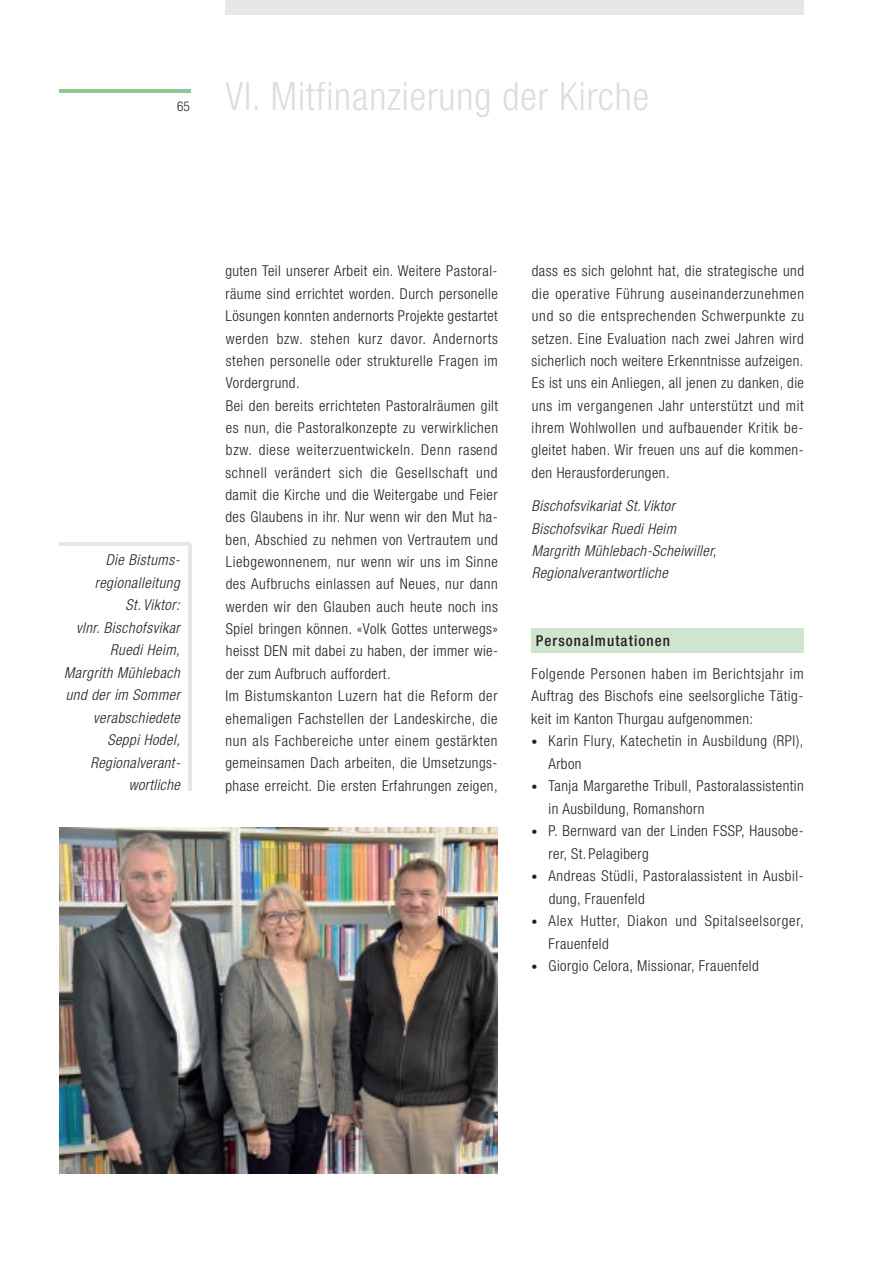
<style>
.page{position:relative;width:893px;height:1263px;background:#fff}
.page>*{position:absolute;margin:0;border:0;box-sizing:border-box;transform-origin:0 0}
.t1{font:300 condensed 39px "Helvetica Neue LT";letter-spacing:.025em;color:#dcdddf}
.t2{font:300 condensed 15px/22.4px "Helvetica Neue LT";letter-spacing:.03em;color:#231f20}
.t3{font:italic 300 condensed 15px/22.5px "Helvetica Neue LT";letter-spacing:.03em;color:#231f20}
.t4{font:300 condensed 15px/22.5px "Helvetica Neue LT";letter-spacing:.05em;color:#231f20}
.t5{font:500 condensed 15px "Helvetica Neue LT";letter-spacing:.075em;color:#231f20}
.t6{font:300 condensed 13.5px "Helvetica Neue LT";color:#231f20}
.s1{font-size:12px}
</style>
<div class="page">
<hr style="left:60px;top:89px;width:131px;height:3px;background:#8ec695">
<div style="left:225px;top:0;width:579px;height:15px;background:#e6e7e9"></div>
<div style="left:531px;top:629px;width:273px;height:24px;background:#d0e5d0"></div>
<hr style="left:60px;top:543px;width:131px;height:3px;background:#e6e7e9">
<hr style="left:188px;top:545px;width:3px;height:246px;background:#e6e7e9">
<img style="left:60px;top:827px;width:437px;height:347px">
<p class="t6" style="left:177px;top:101px;width:14px">65</p>
<h1 class="t1" style="left:225px;top:82px;width:425px">VI. Mitfinanzierung der Kirche</h1>
<p class="t3" style="left:64px;top:550px;width:118px;text-align:right">Die Bistums&shy;regionalleitung<br>St.Viktor:<br>vlnr. Bischofsvikar<br>Ruedi Heim,<br>Margrith Mühlebach und der im Sommer verabschiedete<br>Seppi Hodel,<br>Regionalverant&shy;wortliche</p>
<p class="t2" style="left:225px;top:261px;width:274px">guten Teil unserer Arbeit ein. Weitere Pastoral&shy;räume sind errichtet worden. Durch personelle Lösungen konnten andernorts Projekte gestartet werden bzw. stehen kurz davor. Andernorts stehen personelle oder strukturelle Fragen im Vordergrund.<br>Bei den bereits errichteten Pastoralräumen gilt es nun, die Pastoralkonzepte zu verwirklichen bzw. diese weiterzuentwickeln. Denn rasend schnell verändert sich die Gesellschaft und damit die Kirche und die Weitergabe und Feier des Glaubens in ihr. Nur wenn wir den Mut ha&shy;ben, Abschied zu nehmen von Vertrautem und Liebgewonnenem, nur wenn wir uns im Sinne des Aufbruchs einlassen auf Neues, nur dann werden wir den Glauben auch heute noch ins Spiel bringen können. «Volk Gottes unterwegs» heisst DEN mit dabei zu haben, der immer wie&shy;der zum Aufbruch auffordert.<br>Im Bistumskanton Luzern hat die Reform der ehemaligen Fachstellen der Landeskirche, die nun als Fachbereiche unter einem gestärkten gemeinsamen Dach arbeiten, die Umsetzungs&shy;phase erreicht. Die ersten Erfahrungen zeigen,</p>
<p class="t2" style="left:531px;top:261px;width:274px;text-align:justify">dass es sich gelohnt hat, die strategische und die operative Führung auseinanderzunehmen und so die entsprechenden Schwerpunkte zu setzen. Eine Evaluation nach zwei Jahren wird sicherlich noch weitere Erkenntnisse aufzeigen.<br>Es ist uns ein Anliegen, all jenen zu danken, die uns im vergangenen Jahr unterstützt und mit ihrem Wohlwollen und aufbauender Kritik be&shy;gleitet haben. Wir freuen uns auf die kommen&shy;den Herausforderungen.</p>
<p class="t3" style="left:532px;top:496px;width:186px">Bischofsvikariat St.Viktor<br>Bischofsvikar Ruedi Heim<br>Margrith Mühlebach-Scheiwiller,<br>Regionalverantwortliche</p>
<p class="t5" style="left:536px;top:635px;width:136px">Personalmutationen</p>
<p class="t2" style="left:531px;top:664px;width:274px;text-align:justify">Folgende Personen haben im Berichtsjahr im Auftrag des Bischofs eine seelsorgliche Tätig&shy;keit im Kanton Thurgau aufgenommen:</p>
<p class="t2" style="left:548px;top:731px;width:257px;text-indent:-17px"><span class="s1">•</span> Karin Flury, Katechetin in Ausbildung (RPI),<br>Arbon</p>
<p class="t2" style="left:549px;top:776px;width:257px;text-indent:-17px"><span class="s1">•</span> Tanja Margarethe Tribull, Pastoralassistentin in Ausbildung, Romanshorn</p>
<p class="t2" style="left:549px;top:821px;width:257px;text-indent:-17px"><span class="s1">•</span> P. Bernward van der Linden FSSP, Hausobe&shy;rer, St.Pelagiberg</p>
<p class="t2" style="left:549px;top:866px;width:257px;text-indent:-17px"><span class="s1">•</span> Andreas Stüdli, Pastoralassistent in Ausbil&shy;dung, Frauenfeld</p>
<p class="t4" style="left:549px;top:911px;width:257px;text-indent:-17px"><span class="s1">•</span> Alex Hutter, Diakon und Spitalseelsorger,<br>Frauenfeld</p>
<p class="t2" style="left:531px;top:956px;width:229px"><span class="s1">•</span> Giorgio Celora, Missionar, Frauenfeld</p>
</div>
